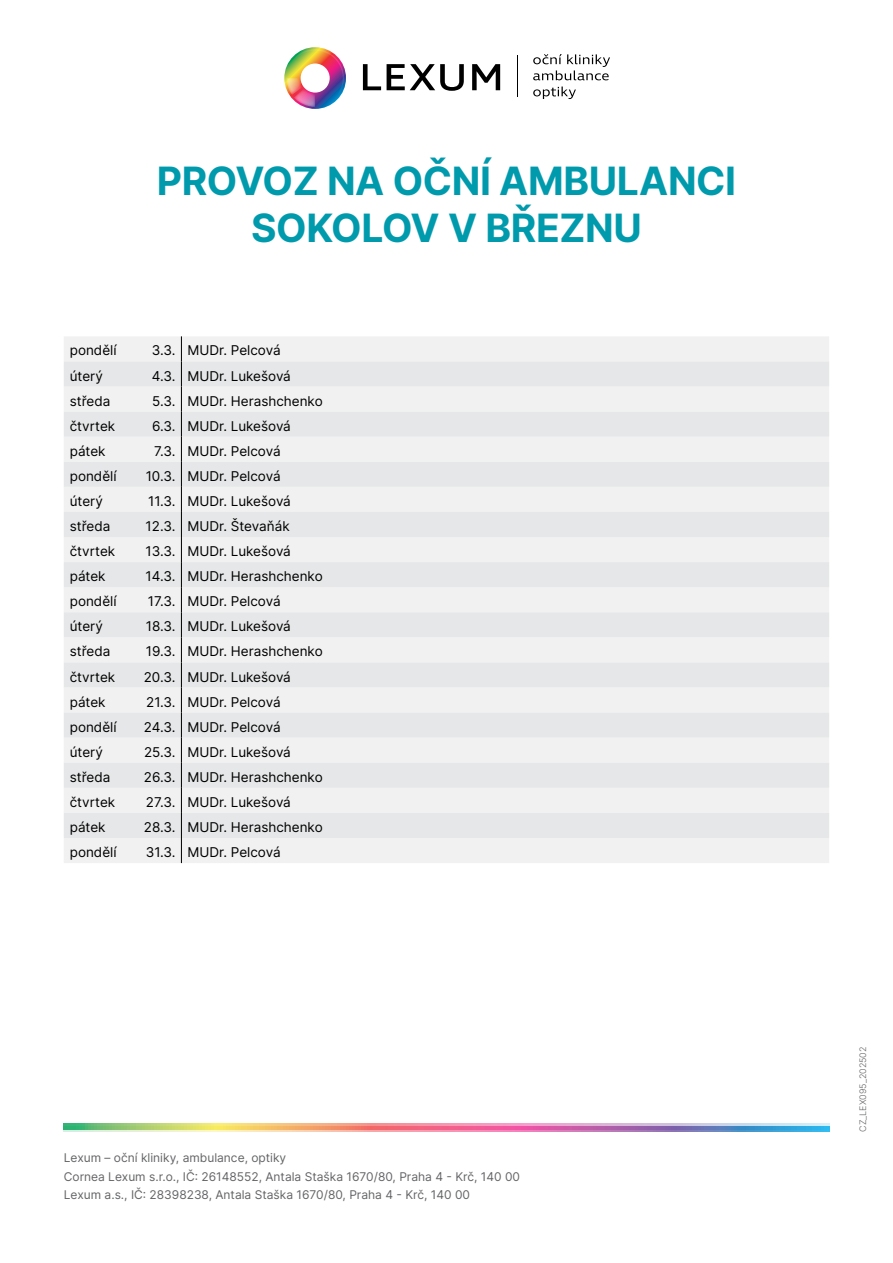
<style>
.page{position:relative;width:893px;height:1263px;background:#fff}
.page>*{position:absolute;margin:0;border:0;box-sizing:border-box;transform-origin:0 0}
.t1{font:700 39px/46.8px "Inter";letter-spacing:-.01em;color:#009aad;text-align:center}
.t2{font:13.5px "Inter";color:#000}
.t3{font:12px/18.6px "Inter";color:#636466}
.t4{font:300 9px "Inter";color:#636466}
</style>
<div class="page">
<svg style="left:64px;top:1123px;width:765px;height:3px;background:#d8bdaf"></svg>
<svg style="left:64px;top:1126px;width:765px;height:6px;background:#ba999f"></svg>
<img style="left:284px;top:47px;width:62px;height:62px">
<svg style="left:363px;top:64px;width:137px;height:27px"></svg>
<hr style="left:517px;top:55px;width:1px;height:42px;background:#000">
<svg style="left:533px;top:54px;width:77px;height:26px"></svg>
<svg style="left:533px;top:87px;width:43px;height:12px"></svg>
<div style="left:64px;top:336px;width:765px;height:527px;background:#f1f1f2"></div>
<svg style="left:64px;top:361px;width:765px;height:477px;fill:#e6e7e8"></svg>
<svg style="left:181px;top:336px;width:1px;height:527px"></svg>
<h1 class="t1" style="left:157px;top:156px;width:581px">PROVOZ NA OČNÍ AMBULANCI<br>SOKOLOV V BŘEZNU</h1>
<p class="t2" style="left:70px;top:341px;width:48px">pondělí</p>
<p class="t2" style="left:152px;top:341px;width:130px">3.3. MUDr. Pelcová</p>
<p class="t2" style="left:70px;top:366px;width:35px">úterý</p>
<p class="t2" style="left:152px;top:366px;width:141px">4.3. MUDr. Lukešová</p>
<p class="t2" style="left:70px;top:391px;width:42px">středa</p>
<p class="t2" style="left:152px;top:391px;width:172px">5.3. MUDr. Herashchenko</p>
<p class="t2" style="left:70px;top:416px;width:47px">čtvrtek</p>
<p class="t2" style="left:152px;top:416px;width:140px">6.3. MUDr. Lukešová</p>
<p class="t2" style="left:70px;top:441px;width:37px">pátek</p>
<p class="t2" style="left:154px;top:441px;width:128px">7.3. MUDr. Pelcová</p>
<p class="t2" style="left:70px;top:466px;width:48px">pondělí</p>
<p class="t2" style="left:146px;top:466px;width:136px">10.3. MUDr. Pelcová</p>
<p class="t2" style="left:70px;top:491px;width:35px">úterý</p>
<p class="t2" style="left:148px;top:491px;width:144px">11.3. MUDr. Lukešová</p>
<p class="t2" style="left:70px;top:516px;width:42px">středa</p>
<p class="t2" style="left:146px;top:516px;width:146px">12.3. MUDr. Števaňák</p>
<p class="t2" style="left:70px;top:541px;width:47px">čtvrtek</p>
<p class="t2" style="left:146px;top:541px;width:147px">13.3. MUDr. Lukešová</p>
<p class="t2" style="left:70px;top:566px;width:37px">pátek</p>
<p class="t2" style="left:146px;top:566px;width:179px">14.3. MUDr. Herashchenko</p>
<p class="t2" style="left:70px;top:592px;width:48px">pondělí</p>
<p class="t2" style="left:148px;top:592px;width:134px">17.3. MUDr. Pelcová</p>
<p class="t2" style="left:70px;top:617px;width:35px">úterý</p>
<p class="t2" style="left:146px;top:617px;width:147px">18.3. MUDr. Lukešová</p>
<p class="t2" style="left:70px;top:642px;width:42px">středa</p>
<p class="t2" style="left:146px;top:642px;width:179px">19.3. MUDr. Herashchenko</p>
<p class="t2" style="left:70px;top:667px;width:47px">čtvrtek</p>
<p class="t2" style="left:144px;top:667px;width:149px">20.3. MUDr. Lukešová</p>
<p class="t2" style="left:70px;top:692px;width:37px">pátek</p>
<p class="t2" style="left:146px;top:692px;width:136px">21.3. MUDr. Pelcová</p>
<p class="t2" style="left:70px;top:717px;width:48px">pondělí</p>
<p class="t2" style="left:144px;top:717px;width:138px">24.3. MUDr. Pelcová</p>
<p class="t2" style="left:70px;top:742px;width:35px">úterý</p>
<p class="t2" style="left:144px;top:742px;width:148px">25.3. MUDr. Lukešová</p>
<p class="t2" style="left:70px;top:767px;width:42px">středa</p>
<p class="t2" style="left:144px;top:767px;width:180px">26.3. MUDr. Herashchenko</p>
<p class="t2" style="left:70px;top:792px;width:47px">čtvrtek</p>
<p class="t2" style="left:146px;top:792px;width:147px">27.3. MUDr. Lukešová</p>
<p class="t2" style="left:70px;top:817px;width:37px">pátek</p>
<p class="t2" style="left:144px;top:817px;width:180px">28.3. MUDr. Herashchenko</p>
<p class="t2" style="left:70px;top:842px;width:48px">pondělí</p>
<p class="t2" style="left:146px;top:842px;width:136px">31.3. MUDr. Pelcová</p>
<p class="t3" style="left:64px;top:1148px;width:458px">Lexum – oční kliniky, ambulance, optiky<br>Cornea Lexum s.r.o., IČ: 26148552, Antala Staška 1670/80, Praha 4 - Krč, 140 00<br>Lexum a.s., IČ: 28398238, Antala Staška 1670/80, Praha 4 - Krč, 140 00</p>
<p class="t4" style="left:856px;top:1132px;width:87px;rotate:-90deg">CZ_LEX095_202502</p>
</div>
